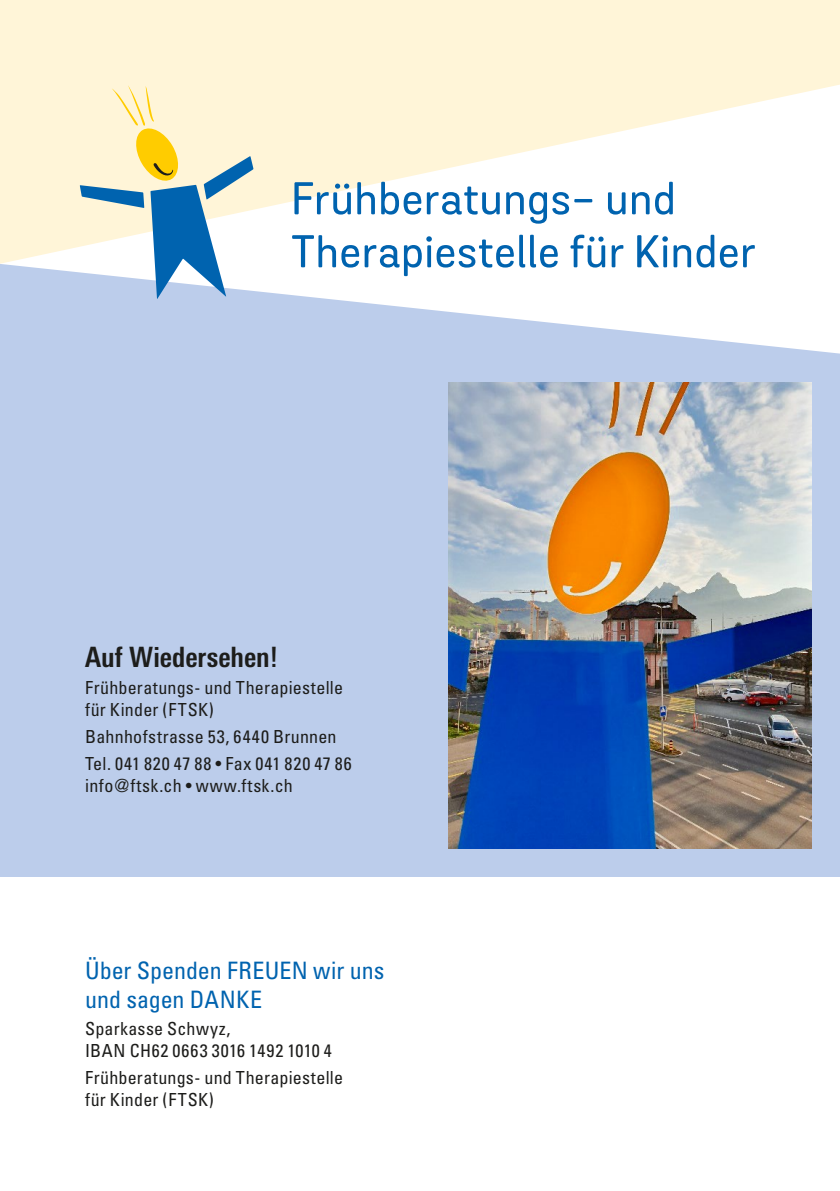
<style>
.page{position:relative;width:840px;height:1191px;background:#fff}
.page>*{position:absolute;margin:0;border:0;box-sizing:border-box;transform-origin:0 0}
.t1{font:700 condensed 28px "Linotype Univers";color:#1d1d1b}
.t2{font:condensed 24px/28.8px "Univers";color:#0063af}
.t3{font:condensed 18px/21.6px "Univers";letter-spacing:.015em;color:#1d1d1b}
</style>
<div class="page">
<div style="left:0;top:383px;width:839px;height:494px;background:#bccdeb"></div>
<svg style="left:0;top:0;width:839px;height:264px;fill:#fff5d8"></svg>
<svg style="left:0;top:264px;width:839px;height:122px;fill:#bccdeb"></svg>
<svg style="left:80px;top:85px;width:173px;height:214px"></svg>
<svg style="left:294px;top:182px;width:57px;height:32px"></svg>
<svg style="left:357px;top:182px;width:18px;height:32px"></svg>
<svg style="left:381px;top:182px;width:118px;height:32px"></svg>
<svg style="left:506px;top:192px;width:17px;height:22px"></svg>
<svg style="left:529px;top:192px;width:17px;height:32px"></svg>
<svg style="left:552px;top:192px;width:16px;height:23px"></svg>
<hr style="left:574px;top:199px;width:18px;height:3px;background:#0063af">
<svg style="left:607px;top:192px;width:18px;height:22px"></svg>
<svg style="left:631px;top:182px;width:41px;height:32px"></svg>
<svg style="left:292px;top:235px;width:221px;height:41px"></svg>
<svg style="left:519px;top:235px;width:38px;height:32px"></svg>
<svg style="left:570px;top:235px;width:35px;height:32px"></svg>
<svg style="left:611px;top:245px;width:12px;height:22px"></svg>
<svg style="left:636px;top:235px;width:31px;height:32px"></svg>
<svg style="left:673px;top:245px;width:17px;height:22px"></svg>
<svg style="left:696px;top:235px;width:58px;height:32px"></svg>
<img style="left:448px;top:383px;width:363px;height:465px">
<h1 class="t1" style="left:85px;top:640px;width:194px">Auf Wiedersehen!</h1>
<p class="t3" style="left:85px;top:676px;width:259px">Frühberatungs- und Therapiestelle für Kinder (FTSK)</p>
<p class="t3" style="left:85px;top:722px;width:268px;line-height:27.2px">Bahnhofstrasse 53, 6440 Brunnen<br>Tel. 041 820 47 88 • Fax 041 820 47 86</p>
<p class="t3" style="left:85px;top:774px;width:209px">info@ftsk.ch • www.ftsk.ch</p>
<h2 class="t2" style="left:85px;top:956px;width:300px">Über Spenden FREUEN wir uns und sagen DANKE</h2>
<p class="t3" style="left:85px;top:1018px;width:248px">Sparkasse Schwyz,<br>IBAN CH62 0663 3016 1492 1010 4</p>
<p class="t3" style="left:85px;top:1066px;width:259px">Frühberatungs- und Therapiestelle für Kinder (FTSK)</p>
</div>
